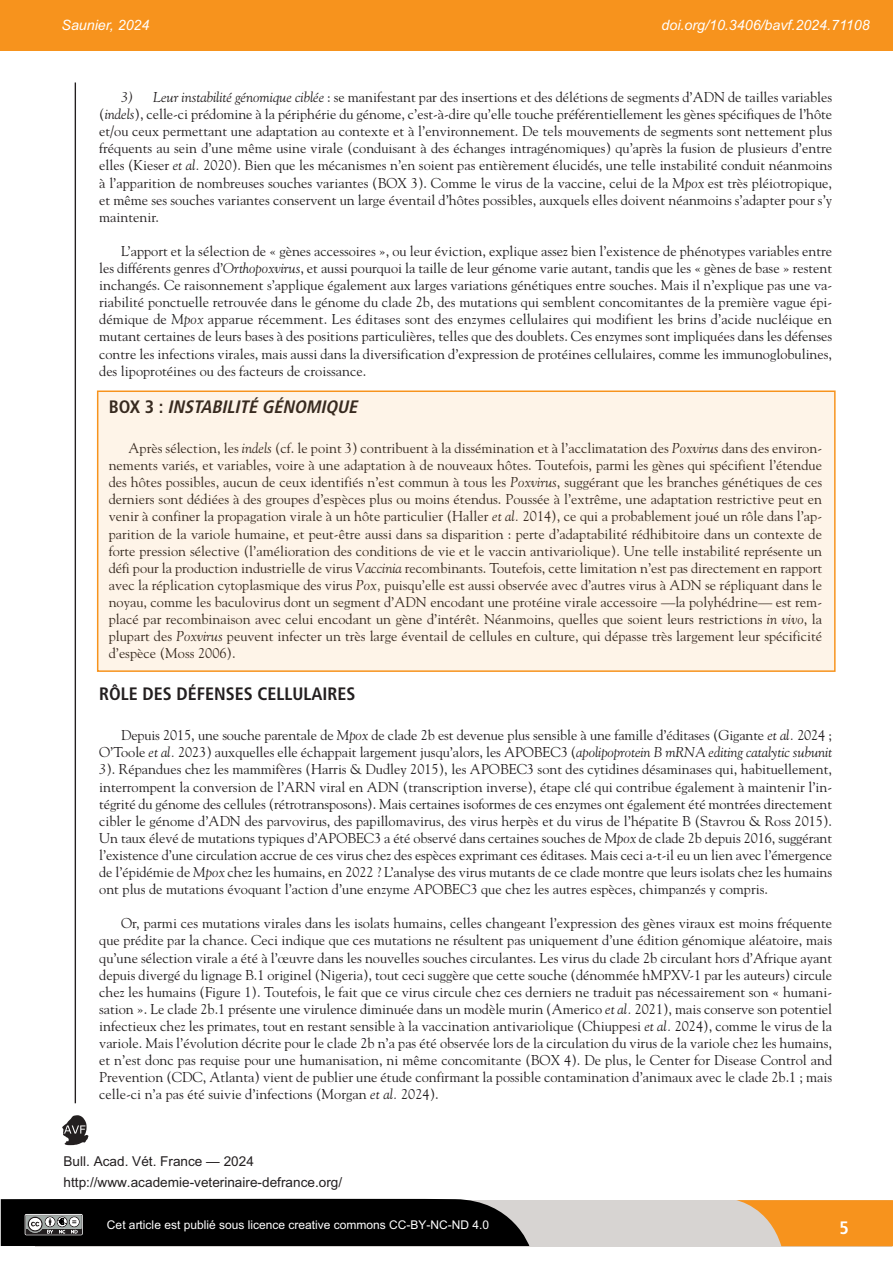
<style>
.page{position:relative;width:893px;height:1263px;background:#fff}
.page>*{position:absolute;margin:0;border:0;box-sizing:border-box;transform-origin:0 0}
.t1{font:700 condensed 18px "Frutiger";color:#231f20}
.t2{font:italic 700 condensed 18px "Frutiger";color:#231f20}
.t3{font:700 condensed 18px "Frutiger";color:#fff}
.t4{font:14.25px/17.1px "Goudy";color:#231f20;text-align:justify}
.t5{font:italic 14.25px "Arial";color:#fff}
.t6{font:13.65px/21px "Arial";color:#231f20}
.t7{font:12px "Arial";color:#fff}
.s1{font-style:italic}
.s2{font-style:normal}
</style>
<div class="page">
<div style="left:35px;top:1199px;width:856px;height:47px;background:#d7d4d2"></div>
<svg style="left:736px;top:1200px;width:157px;height:46px"></svg>
<svg style="left:62px;top:1115px;width:26px;height:30px"></svg>
<div style="left:0;top:0;width:893px;height:51px;background:#f7931d"></div>
<hr style="left:75px;top:82px;width:1px;height:1021px;background:#231f20">
<svg style="left:1px;top:1198px;width:528px;height:48px;background:#131313"></svg>
<div style="left:98px;top:392px;width:736px;height:278px;background:#fef4e8"></div>
<div style="left:97px;top:390px;width:739px;height:282px;border:2px solid #f7931d"></div>
<p class="t5" style="left:62px;top:17px;width:89px">Saunier, 2024</p>
<p class="t5" style="left:662px;top:17px;width:210px">doi.org/10.3406/bavf.2024.71108</p>
<p class="t4" style="left:99px;top:89px;width:734px;text-indent:22px"><span class="s1">3) Leur instabilité génomique ciblée</span> : se manifestant par des insertions et des délétions de segments d’ADN de tailles variables (<span class="s1">indels</span>), celle-ci prédomine à la périphérie du génome, c’est-à-dire qu’elle touche préférentiellement les gènes spécifiques de l’hôte et/ou ceux permettant une adaptation au contexte et à l’environnement. De tels mouvements de segments sont nettement plus fréquents au sein d’une même usine virale (conduisant à des échanges intragénomiques) qu’après la fusion de plusieurs d’entre elles (Kieser <span class="s1">et al.</span> 2020). Bien que les mécanismes n’en soient pas entièrement élucidés, une telle instabilité conduit néanmoins à l’apparition de nombreuses souches variantes (BOX 3). Comme le virus de la vaccine, celui de la <span class="s1">Mpox</span> est très pléiotropique, et même ses souches variantes conservent un large éventail d’hôtes possibles, auxquels elles doivent néanmoins s’adapter pour s’y maintenir.</p>
<p class="t4" style="left:99px;top:242px;width:734px;text-indent:22px">L’apport et la sélection de « gènes accessoires », ou leur éviction, explique assez bien l’existence de phénotypes variables entre les différents genres d’<span class="s1">Orthopoxvirus</span>, et aussi pourquoi la taille de leur génome varie autant, tandis que les « gènes de base » restent inchangés. Ce raisonnement s’applique également aux larges variations génétiques entre souches. Mais il n’explique pas une va&shy;riabilité ponctuelle retrouvée dans le génome du clade 2b, des mutations qui semblent concomitantes de la première vague épi&shy;démique de <span class="s1">Mpox</span> apparue récemment. Les éditases sont des enzymes cellulaires qui modifient les brins d’acide nucléique en mutant certaines de leurs bases à des positions particulières, telles que des doublets. Ces enzymes sont impliquées dans les défenses contre les infections virales, mais aussi dans la diversification d’expression de protéines cellulaires, comme les immunoglobulines, des lipoprotéines ou des facteurs de croissance.</p>
<p class="t2" style="left:109px;top:399px;width:254px"><span class="s2">B O X 3 :</span> INSTABILITÉ GÉNOMIQUE</p>
<p class="t4" style="left:109px;top:440px;width:715px;text-indent:20px">Après sélection, les <span class="s1">indels</span> (cf. le point 3) contribuent à la dissémination et à l’acclimatation des <span class="s1">Poxvirus</span> dans des environ&shy;nements variés, et variables, voire à une adaptation à de nouveaux hôtes. Toutefois, parmi les gènes qui spécifient l’étendue des hôtes possibles, aucun de ceux identifiés n’est commun à tous les <span class="s1">Poxvirus</span>, suggérant que les branches génétiques de ces derniers sont dédiées à des groupes d’espèces plus ou moins étendus. Poussée à l’extrême, une adaptation restrictive peut en venir à confiner la propagation virale à un hôte particulier (Haller <span class="s1">et al.</span> 2014), ce qui a probablement joué un rôle dans l’ap&shy;parition de la variole humaine, et peut-être aussi dans sa disparition : perte d’adaptabilité rédhibitoire dans un contexte de forte pression sélective (l’amélioration des conditions de vie et le vaccin antivariolique). Une telle instabilité représente un défi pour la production industrielle de virus <span class="s1">Vaccinia</span> recombinants. Toutefois, cette limitation n’est pas directement en rapport avec la réplication cytoplasmique des virus <span class="s1">Pox,</span> puisqu’elle est aussi observée avec d’autres virus à ADN se répliquant dans le noyau, comme les baculovirus dont un segment d’ADN encodant une protéine virale accessoire —la polyhédrine— est rem&shy;placé par recombinaison avec celui encodant un gène d’intérêt. Néanmoins, quelles que soient leurs restrictions <span class="s1">in vivo</span>, la plupart des <span class="s1">Poxvirus</span> peuvent infecter un très large éventail de cellules en culture, qui dépasse très largement leur spécificité d’espèce (Moss 2006).</p>
<p class="t1" style="left:99px;top:686px;width:258px">RÔLE DES DÉFENSES CELLULAIRES</p>
<p class="t4" style="left:99px;top:727px;width:734px;text-indent:22px">Depuis 2015, une souche parentale de <span class="s1">Mpox</span> de clade 2b est devenue plus sensible à une famille d’éditases (Gigante <span class="s1">et al.</span> 2024 ; O’Toole <span class="s1">et al.</span> 2023) auxquelles elle échappait largement jusqu’alors, les APOBEC3 (<span class="s1">apolipoprotein B mRNA editing catalytic subunit 3</span>). Répandues chez les mammifères (Harris &amp; Dudley 2015), les APOBEC3 sont des cytidines désaminases qui, habituellement, interrompent la conversion de l’ARN viral en ADN (transcription inverse), étape clé qui contribue également à maintenir l’in&shy;tégrité du génome des cellules (rétrotransposons). Mais certaines isoformes de ces enzymes ont également été montrées directement cibler le génome d’ADN des parvovirus, des papillomavirus, des virus herpès et du virus de l’hépatite B (Stavrou &amp; Ross 2015).<br>Un taux élevé de mutations typiques d’APOBEC3 a été observé dans certaines souches de <span class="s1">Mpox</span> de clade 2b depuis 2016, suggérant l’existence d’une circulation accrue de ces virus chez des espèces exprimant ces éditases. Mais ceci a-t-il eu un lien avec l’émergence de l’épidémie de <span class="s1">Mpox</span> chez les humains, en 2022 ? L’analyse des virus mutants de ce clade montre que leurs isolats chez les humains ont plus de mutations évoquant l’action d’une enzyme APOBEC3 que chez les autres espèces, chimpanzés y compris.</p>
<p class="t4" style="left:99px;top:915px;width:734px;text-indent:22px">Or, parmi ces mutations virales dans les isolats humains, celles changeant l’expression des gènes viraux est moins fréquente que prédite par la chance. Ceci indique que ces mutations ne résultent pas uniquement d’une édition génomique aléatoire, mais qu’une sélection virale a été à l’œuvre dans les nouvelles souches circulantes. Les virus du clade 2b circulant hors d’Afrique ayant depuis divergé du lignage B.1 originel (Nigeria), tout ceci suggère que cette souche (dénommée hMPXV-1 par les auteurs) circule chez les humains (Figure 1). Toutefois, le fait que ce virus circule chez ces derniers ne traduit pas nécessairement son « humani&shy;sation ». Le clade 2b.1 présente une virulence diminuée dans un modèle murin (Americo <span class="s1">et al.</span> 2021), mais conserve son potentiel infectieux chez les primates, tout en restant sensible à la vaccination antivariolique (Chiuppesi <span class="s1">et al.</span> 2024), comme le virus de la variole. Mais l’évolution décrite pour le clade 2b n’a pas été observée lors de la circulation du virus de la variole chez les humains, et n’est donc pas requise pour une humanisation, ni même concomitante (BOX 4). De plus, le Center for Disease Control and Prevention (CDC, Atlanta) vient de publier une étude confirmant la possible contamination d’animaux avec le clade 2b.1 ; mais celle-ci n’a pas été suivie d’infections (Morgan <span class="s1">et al.</span> 2024).</p>
<p class="t6" style="left:64px;top:1150px;width:280px">Bull. Acad. Vét. France — 2024 http://www.academie-veterinaire-defrance.org/</p>
<p class="t7" style="left:107px;top:1217px;width:384px">Cet article est publié sous licence creative commons CC-BY-NC-ND 4.0</p>
<p class="t3" style="left:840px;top:1220px;width:11px">5</p>
</div>
